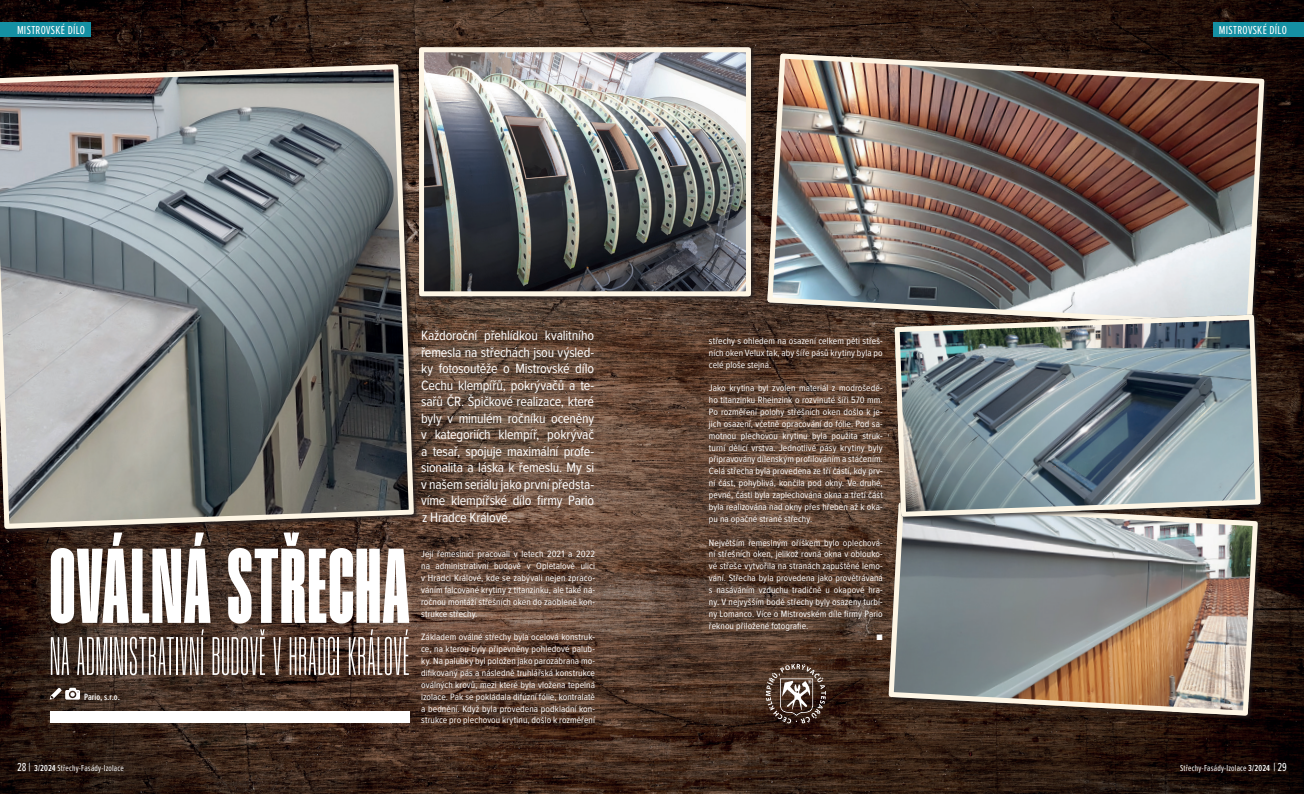
<style>
.page{position:relative;width:1304px;height:794px;background:#fff}
.page>*{position:absolute;margin:0;border:0;box-sizing:border-box;transform-origin:0 0}
.t1{font:106px "Humane";letter-spacing:.015em;color:#fff}
.t2{font:54px "Humane";letter-spacing:.015em;color:#fff}
.t3{font:14px/16.5px "Proxima Nova Cond";letter-spacing:-.01em;color:#fff;text-align:justify}
.t4{font:12px "Proxima Nova Ex Cn";letter-spacing:.02em;color:#fff}
.t5{font:9.5px/11.9px "Proxima Nova Cond";letter-spacing:.01em;color:#fff;text-align:justify}
.t6{font:600 9.5px "Proxima Nova Ex Cn";letter-spacing:.005em;color:#fff}
.t7{font:9px "Proxima Nova Ex Cn";letter-spacing:.02em;color:#fff}
.s1{font-size:12px}
.s2{font-weight:600}
</style>
<div class="page">
<img style="left:0;top:0;width:1304px;height:794px">
<svg style="left:0;top:67px;width:416px;height:459px"></svg>
<div style="left:418px;top:46px;width:338px;height:256px;background:#231f20;opacity:.75"></div>
<img style="left:425px;top:53px;width:320px;height:237px">
<div style="left:419px;top:47px;width:332px;height:249px;border:5px solid #fef6e5"></div>
<img style="left:765px;top:0;width:502px;height:491px">
<img style="left:892px;top:317px;width:371px;height:477px">
<div style="left:50px;top:711px;width:359px;height:12px;background:#fff"></div>
<svg style="left:50px;top:687px;width:30px;height:12px"></svg>
<div style="left:1213px;top:22px;width:91px;height:15px;background:#1590a3"></div>
<div style="left:0;top:22px;width:91px;height:15px;background:#1590a3"></div>
<svg style="left:766px;top:664px;width:60px;height:59px"></svg>
<p class="t4" style="left:17px;top:22px;width:70px">MISTROVSKÉ DÍLO</p>
<h1 class="t1" style="left:50px;top:530px;width:361px">OVÁLNÁ STŘECHA</h1>
<h2 class="t2" style="left:50px;top:627px;width:361px">NA ADMINISTRATIVNÍ BUDOVĚ V HRADCI KRÁLOVÉ</h2>
<p class="t6" style="left:84px;top:689px;width:37px">Pario, s.r.o.</p>
<p class="t3" style="left:421px;top:327px;width:175px">Každoroční přehlídkou kvalitního řemesla na střechách jsou výsled&shy;ky fotosoutěže o Mistrovské dílo Cechu klempířů, pokrývačů a te&shy;sařů ČR. Špičkové realizace, které byly v minulém ročníku oceněny v kategoriích klempíř, pokrývač a tesař, spojuje maximální profe&shy;sionalita a láska k řemeslu. My si v našem seriálu jako první předsta&shy;víme klempířské dílo firmy Pario z Hradce Králové.</p>
<p class="t5" style="left:421px;top:548px;width:175px">Její řemeslníci pracovali v letech 2021 a 2022 na administrativní budově v Opletalově ulici v Hradci Králové, kde se zabývali nejen zpraco&shy;váním falcované krytiny z titanzinku, ale také ná&shy;ročnou montáží střešních oken do zaoblené kon&shy;strukce střechy.</p>
<p class="t5" style="left:421px;top:631px;width:175px">Základem oválné střechy byla ocelová konstruk&shy;ce, na kterou byly připevněny pohledové palub&shy;ky. Na palubky byl položen jako parozábrana mo&shy;difikovaný pás a následně truhlářská konstrukce oválných krovů, mezi které byla vložena tepelná izolace. Pak se pokládala difúzní fólie, kontralatě a bednění. Když byla provedena podkladní kon&shy;strukce pro plechovou krytinu, došlo k rozměření</p>
<p class="t7" style="left:17px;top:761px;width:108px"><span class="s1">28 |</span> <span class="s2">3/2024</span> Střechy-Fasády-Izolace</p>
<p class="t5" style="left:709px;top:334px;width:175px">střechy s ohledem na osazení celkem pěti střeš&shy;ních oken Velux tak, aby šíře pásů krytiny byla po celé ploše stejná.</p>
<p class="t5" style="left:709px;top:382px;width:175px">Jako krytina byl zvolen materiál z modrošedé&shy;ho titanzinku Rheinzink o rozvinuté šíři 570 mm.<br>Po rozměření polohy střešních oken došlo k je&shy;jich osazení, včetně opracování do fólie. Pod sa&shy;motnou plechovou krytinu byla použita struk&shy;turní dělicí vrstva. Jednotlivé pásy krytiny byly připravovány dílenským profilováním a stáčením.<br>Celá střecha byla provedena ze tří částí, kdy prv&shy;ní část, pohyblivá, končila pod okny. Ve druhé, pevné, části byla zaplechována okna a třetí část byla realizována nad okny přes hřeben až k oka&shy;pu na opačné straně střechy.</p>
<p class="t5" style="left:709px;top:536px;width:175px">Největším řemeslným oříškem bylo oplechová-</p>
<p class="t5" style="left:709px;top:548px;width:175px">ní střešních oken, jelikož rovná okna v oblouko-</p>
<p class="t5" style="left:709px;top:560px;width:175px">vé střeše vytvořila na stranách zapuštěné lemo-</p>
<p class="t5" style="left:709px;top:571px;width:175px">vání. Střecha byla provedena jako provětrávaná</p>
<p class="t5" style="left:709px;top:583px;width:175px">s nasáváním vzduchu tradičně u okapové hra-</p>
<p class="t5" style="left:709px;top:595px;width:175px">ny. V nejvyšším bodě střechy byly osazeny turbí-</p>
<p class="t5" style="left:709px;top:607px;width:175px">ny Lomanco. Více o Mistrovském díle firmy Pario</p>
<p class="t5" style="left:709px;top:619px;width:101px">řeknou přiložené fotografie.</p>
<p class="t5" style="left:876px;top:631px;width:8px">■</p>
<p class="t4" style="left:1219px;top:22px;width:70px">MISTROVSKÉ DÍLO</p>
<p class="t7" style="left:1180px;top:761px;width:108px">Střechy-Fasády-Izolace <span class="s2">3/2024</span> <span class="s1">| 29</span></p>
</div>
